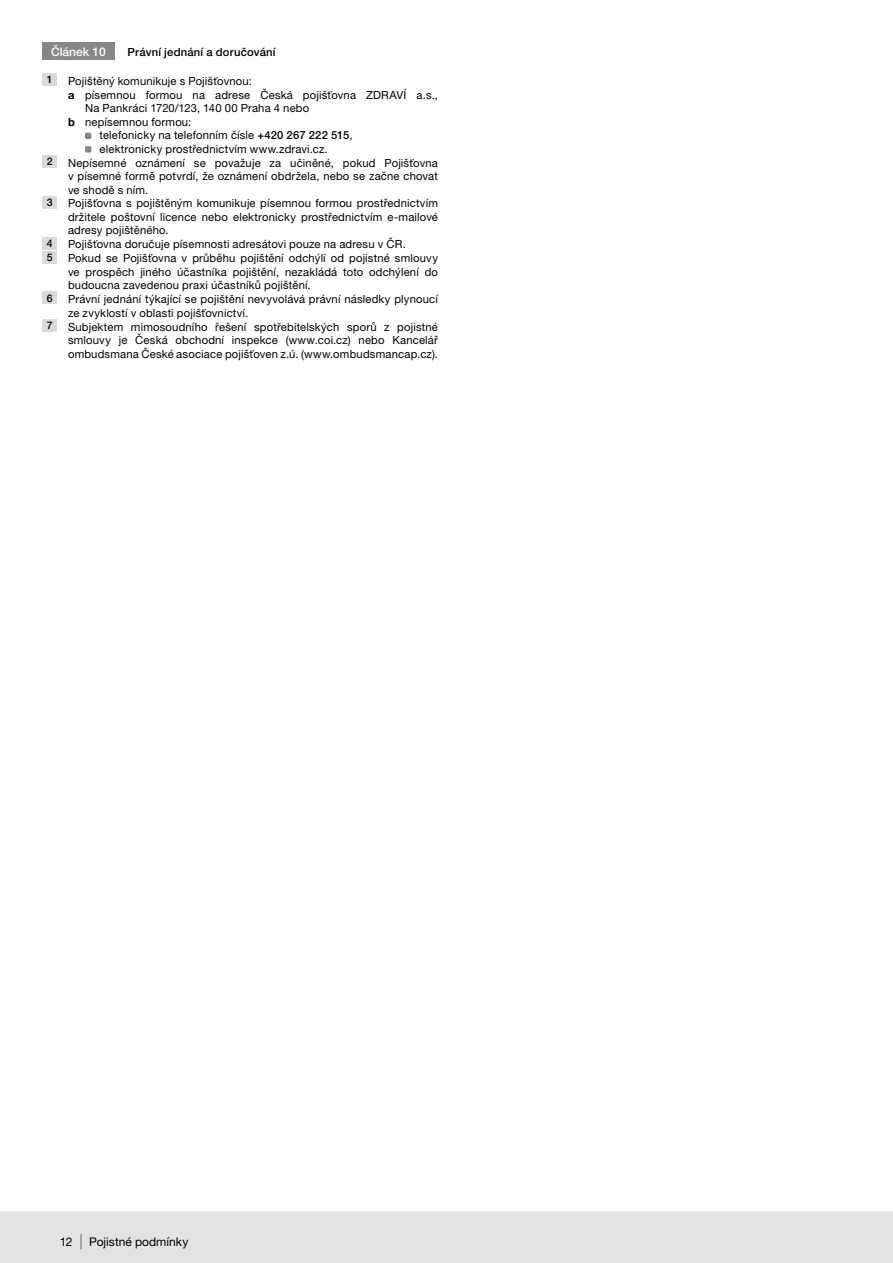
<style>
.page{position:relative;width:893px;height:1263px;background:#fff}
.page>*{position:absolute;margin:0;border:0;box-sizing:border-box;transform-origin:0 0}
.t1{font:12px "Helvetica Neue LT Pro";color:#000}
.t2{font:500 12px "Helvetica Neue LT Pro";color:#fff}
.t3{font:11.25px/13.5px "Helvetica Neue LT Pro";letter-spacing:.015em;color:#000;text-align:justify}
.t4{font:500 11.25px "Helvetica Neue LT Pro";letter-spacing:.015em;color:#000}
.t5{font:500 10.5px "Helvetica Neue LT Pro";color:#000}
.s1{font-weight:700}
.s2{font-weight:500}
.s3{font-size:15px;color:#706f6f}
</style>
<div class="page">
<div style="left:0;top:1212px;width:893px;height:51px;background:#e3e3e3"></div>
<div style="left:43px;top:43px;width:72px;height:17px;background:#878787"></div>
<div style="left:43px;top:73px;width:14px;height:13px;background:#dadada"></div>
<svg style="left:85px;top:133px;width:6px;height:6px"></svg>
<div style="left:85px;top:146px;width:6px;height:7px;background:#878787"></div>
<div style="left:43px;top:155px;width:14px;height:13px;background:#dadada"></div>
<div style="left:43px;top:196px;width:14px;height:12px;background:#dadada"></div>
<div style="left:43px;top:237px;width:14px;height:12px;background:#dadada"></div>
<div style="left:43px;top:251px;width:14px;height:12px;background:#dadada"></div>
<div style="left:43px;top:292px;width:14px;height:12px;background:#dadada"></div>
<div style="left:43px;top:319px;width:14px;height:13px;background:#dadada"></div>
<p class="t2" style="left:51px;top:44px;width:56px">Článek 10</p>
<p class="t4" style="left:128px;top:46px;width:150px">Právní jednání a doručování</p>
<p class="t5" style="left:47px;top:73px;width:7px">1</p>
<p class="t3" style="left:68px;top:74px;width:185px">Pojištěný komunikuje s Pojišťovnou:</p>
<p class="t3" style="left:68px;top:88px;width:371px"><span class="s1">a</span> písemnou formou na adrese Česká pojišťovna ZDRAVÍ a.s.,</p>
<p class="t3" style="left:85px;top:101px;width:226px">Na Pankráci 1720/123, 140 00 Praha 4 nebo</p>
<p class="t3" style="left:68px;top:115px;width:125px"><span class="s1">b</span> nepísemnou formou:</p>
<p class="t3" style="left:100px;top:128px;width:254px">telefonicky na telefonním čísle <span class="s2">+420 267 222 515</span>,</p>
<p class="t3" style="left:100px;top:142px;width:230px">elektronicky prostřednictvím www.zdravi.cz.</p>
<p class="t5" style="left:47px;top:155px;width:7px">2</p>
<p class="t3" style="left:68px;top:156px;width:371px">Nepísemné oznámení se považuje za učiněné, pokud Pojišťovna v písemné formě potvrdí, že oznámení obdržela, nebo se začne chovat ve shodě s ním.</p>
<p class="t5" style="left:47px;top:196px;width:7px">3</p>
<p class="t3" style="left:68px;top:197px;width:371px">Pojišťovna s pojištěným komunikuje písemnou formou prostřednictvím držitele poštovní licence nebo elektronicky prostřednictvím e-mailové adresy pojištěného.</p>
<p class="t5" style="left:47px;top:237px;width:7px">4</p>
<p class="t3" style="left:68px;top:237px;width:339px">Pojišťovna doručuje písemnosti adresátovi pouze na adresu v ČR.</p>
<p class="t5" style="left:47px;top:251px;width:7px">5</p>
<p class="t3" style="left:68px;top:251px;width:371px">Pokud se Pojišťovna v průběhu pojištění odchýlí od pojistné smlouvy ve prospěch jiného účastníka pojištění, nezakládá toto odchýlení do budoucna zavedenou praxi účastníků pojištění.</p>
<p class="t5" style="left:47px;top:292px;width:7px">6</p>
<p class="t3" style="left:68px;top:292px;width:371px">Právní jednání týkající se pojištění nevyvolává právní následky plynoucí ze zvyklostí v oblasti pojišťovnictví.</p>
<p class="t5" style="left:47px;top:319px;width:7px">7</p>
<p class="t3" style="left:68px;top:320px;width:371px">Subjektem mimosoudního řešení spotřebitelských sporů z pojistné smlouvy je Česká obchodní inspekce (www.coi.cz) nebo Kancelář ombudsmana České asociace pojišťoven z.ú. (www.ombudsmancap.cz).</p>
<p class="t1" style="left:60px;top:1234px;width:130px">12 <span class="s3">|</span> Pojistné podmínky</p>
</div>
